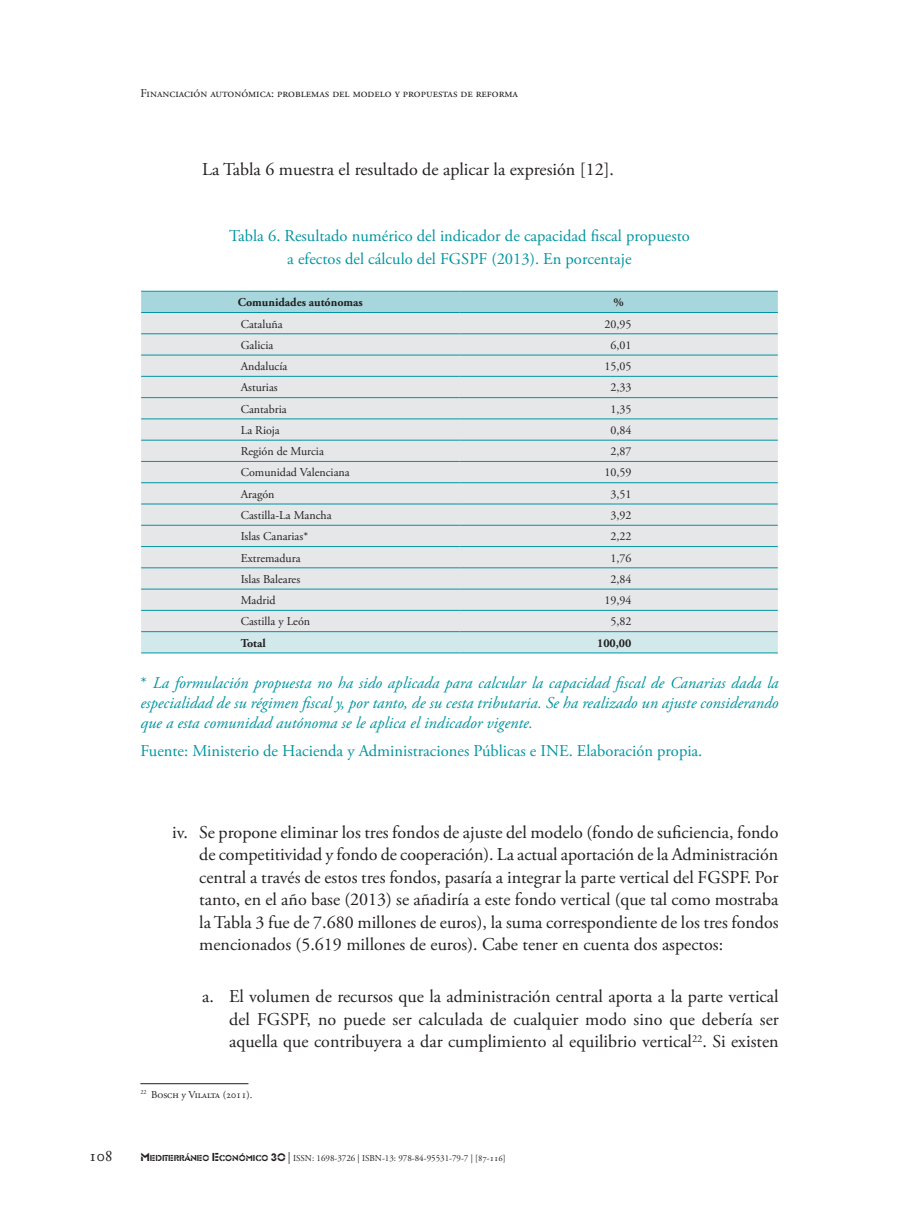
<style>
.page{position:relative;width:919px;height:1217px;background:#fff}
.page>*{position:absolute;margin:0;border:0;box-sizing:border-box;transform-origin:0 0}
.C__de_texto{font:18px/22.5px "Adobe Garamond Pro";color:#231f20;text-align:justify}
.Fuente{font:italic 16.5px/19.8px "Adobe Garamond Pro";color:#0095a1;text-align:justify}
.Título_Tablas{font:16.5px "Adobe Garamond Pro";color:#0095a1}
.Fuente-2{font:16.5px "Adobe Garamond Pro";letter-spacing:-.01em;color:#0095a1}
.t1{font:16.5px "Adobe Garamond Pro";color:#231f20}
.Cuerpo_tablas{font:12px "Adobe Garamond Pro";color:#231f20}
.Cuerpo_tablas-2{font:700 12px "Adobe Garamond Pro";color:#231f20}
.Pie{font:10.5px "Adobe Garamond Pro";color:#231f20}
.t2{font:9px "Adobe Garamond Pro";color:#231f20}
.s1{font-style:normal}
.s2{font-family:"Glaser Ste D";font-size:12px}
.s3{font-family:"Glaser Ste D"}
.s4{font-family:"Glaser Ste D";font-size:11.25px}
.s5{font-size:12px}
</style>
<div class="page">
<div style="left:141px;top:292px;width:636px;height:20px;background:#a8d6dd"></div>
<div style="left:141px;top:313px;width:636px;height:318px;background:#e6e7e9"></div>
<div style="left:141px;top:632px;width:636px;height:20px;background:#d2e9ec"></div>
<hr style="left:141px;top:291px;width:318px;height:1px;background:#0095a1">
<hr style="left:459px;top:291px;width:318px;height:1px;background:#0095a1">
<hr style="left:141px;top:312px;width:318px;height:1px;background:#0095a1">
<hr style="left:459px;top:312px;width:318px;height:1px;background:#0095a1">
<hr style="left:141px;top:333px;width:318px;height:1px;background:#0095a1">
<hr style="left:459px;top:333px;width:318px;height:1px;background:#0095a1">
<hr style="left:141px;top:354px;width:318px;height:1px;background:#0095a1">
<hr style="left:459px;top:354px;width:318px;height:1px;background:#0095a1">
<hr style="left:141px;top:376px;width:318px;height:1px;background:#0095a1">
<hr style="left:459px;top:376px;width:318px;height:1px;background:#0095a1">
<hr style="left:141px;top:397px;width:318px;height:1px;background:#0095a1">
<hr style="left:459px;top:397px;width:318px;height:1px;background:#0095a1">
<hr style="left:141px;top:418px;width:318px;height:1px;background:#0095a1">
<hr style="left:459px;top:418px;width:318px;height:1px;background:#0095a1">
<hr style="left:141px;top:439px;width:318px;height:1px;background:#0095a1">
<hr style="left:459px;top:439px;width:318px;height:1px;background:#0095a1">
<hr style="left:141px;top:461px;width:318px;height:1px;background:#0095a1">
<hr style="left:459px;top:461px;width:318px;height:1px;background:#0095a1">
<hr style="left:141px;top:482px;width:318px;height:1px;background:#0095a1">
<hr style="left:459px;top:482px;width:318px;height:1px;background:#0095a1">
<hr style="left:141px;top:503px;width:318px;height:1px;background:#0095a1">
<hr style="left:459px;top:503px;width:318px;height:1px;background:#0095a1">
<hr style="left:141px;top:525px;width:318px;height:1px;background:#0095a1">
<hr style="left:459px;top:525px;width:318px;height:1px;background:#0095a1">
<hr style="left:141px;top:546px;width:318px;height:1px;background:#0095a1">
<hr style="left:459px;top:546px;width:318px;height:1px;background:#0095a1">
<hr style="left:141px;top:567px;width:318px;height:1px;background:#0095a1">
<hr style="left:459px;top:567px;width:318px;height:1px;background:#0095a1">
<hr style="left:141px;top:588px;width:318px;height:1px;background:#0095a1">
<hr style="left:459px;top:588px;width:318px;height:1px;background:#0095a1">
<hr style="left:141px;top:610px;width:318px;height:1px;background:#0095a1">
<hr style="left:459px;top:610px;width:318px;height:1px;background:#0095a1">
<hr style="left:141px;top:631px;width:318px;height:1px;background:#0095a1">
<hr style="left:459px;top:631px;width:318px;height:1px;background:#0095a1">
<hr style="left:141px;top:652px;width:318px;height:1px;background:#0095a1">
<hr style="left:459px;top:652px;width:318px;height:1px;background:#0095a1">
<hr style="left:140px;top:1083px;width:108px;height:1px;background:#231f20">
<p class="Cuerpo_tablas" style="left:140px;top:86px;width:379px">Financiación autonómica: problemas del modelo y propuestas de reforma</p>
<p class="C__de_texto" style="left:202px;top:158px;width:413px">La Tabla 6 muestra el resultado de aplicar la expresión [12].</p>
<p class="Título_Tablas" style="left:229px;top:226px;width:462px">Tabla 6. Resultado numérico del indicador de capacidad fiscal propuesto</p>
<p class="Título_Tablas" style="left:287px;top:248px;width:346px">a efectos del cálculo del FGSPF (2013). En porcentaje</p>
<p class="Cuerpo_tablas-2" style="left:238px;top:295px;width:127px">Comunidades autónomas</p>
<p class="Cuerpo_tablas-2" style="left:613px;top:295px;width:12px">%</p>
<p class="Cuerpo_tablas" style="left:241px;top:316px;width:44px">Cataluña</p>
<p class="Cuerpo_tablas" style="left:604px;top:316px;width:28px">20,95</p>
<p class="Cuerpo_tablas" style="left:241px;top:338px;width:34px">Galicia</p>
<p class="Cuerpo_tablas" style="left:610px;top:338px;width:22px">6,01</p>
<p class="Cuerpo_tablas" style="left:241px;top:359px;width:48px">Andalucía</p>
<p class="Cuerpo_tablas" style="left:604px;top:359px;width:28px">15,05</p>
<p class="Cuerpo_tablas" style="left:241px;top:380px;width:38px">Asturias</p>
<p class="Cuerpo_tablas" style="left:610px;top:380px;width:22px">2,33</p>
<p class="Cuerpo_tablas" style="left:241px;top:401px;width:48px">Cantabria</p>
<p class="Cuerpo_tablas" style="left:610px;top:401px;width:22px">1,35</p>
<p class="Cuerpo_tablas" style="left:241px;top:423px;width:41px">La Rioja</p>
<p class="Cuerpo_tablas" style="left:610px;top:423px;width:22px">0,84</p>
<p class="Cuerpo_tablas" style="left:241px;top:444px;width:85px">Región de Murcia</p>
<p class="Cuerpo_tablas" style="left:610px;top:444px;width:22px">2,87</p>
<p class="Cuerpo_tablas" style="left:241px;top:465px;width:110px">Comunidad Valenciana</p>
<p class="Cuerpo_tablas" style="left:604px;top:465px;width:28px">10,59</p>
<p class="Cuerpo_tablas" style="left:241px;top:486px;width:35px">Aragón</p>
<p class="Cuerpo_tablas" style="left:610px;top:486px;width:22px">3,51</p>
<p class="Cuerpo_tablas" style="left:241px;top:508px;width:92px">Castilla-La Mancha</p>
<p class="Cuerpo_tablas" style="left:610px;top:508px;width:22px">3,92</p>
<p class="Cuerpo_tablas" style="left:241px;top:529px;width:69px">Islas Canarias*</p>
<p class="Cuerpo_tablas" style="left:610px;top:529px;width:22px">2,22</p>
<p class="Cuerpo_tablas" style="left:241px;top:550px;width:61px">Extremadura</p>
<p class="Cuerpo_tablas" style="left:610px;top:550px;width:22px">1,76</p>
<p class="Cuerpo_tablas" style="left:241px;top:571px;width:61px">Islas Baleares</p>
<p class="Cuerpo_tablas" style="left:610px;top:571px;width:22px">2,84</p>
<p class="Cuerpo_tablas" style="left:241px;top:593px;width:36px">Madrid</p>
<p class="Cuerpo_tablas" style="left:604px;top:593px;width:28px">19,94</p>
<p class="Cuerpo_tablas" style="left:241px;top:614px;width:71px">Castilla y León</p>
<p class="Cuerpo_tablas" style="left:610px;top:614px;width:22px">5,82</p>
<p class="Cuerpo_tablas-2" style="left:241px;top:635px;width:27px">Total</p>
<p class="Cuerpo_tablas-2" style="left:597px;top:635px;width:36px">100,00</p>
<p class="Fuente" style="left:140px;top:673px;width:639px"><span class="s1">*</span> La formulación propuesta no ha sido aplicada para calcular la capacidad fiscal de Canarias dada la especialidad de su régimen fiscal y, por tanto, de su cesta tributaria. Se ha realizado un ajuste considerando que a esta comunidad autónoma se le aplica el indicador vigente.</p>
<p class="Fuente-2" style="left:140px;top:741px;width:563px">Fuente: Ministerio de Hacienda y Administraciones Públicas e INE. Elaboración propia.</p>
<p class="C__de_texto" style="left:199px;top:821px;width:580px;text-indent:-27px">iv. Se propone eliminar los tres fondos de ajuste del modelo (fondo de suficiencia, fondo de competitividad y fondo de cooperación). La actual aportación de la Administración central a través de estos tres fondos, pasaría a integrar la parte vertical del FGSPF. Por tanto, en el año base (2013) se añadiría a este fondo vertical (que tal como mostraba la Tabla 3 fue de 7.680 millones de euros), la suma correspondiente de los tres fondos mencionados (5.619 millones de euros). Cabe tener en cuenta dos aspectos:</p>
<p class="C__de_texto" style="left:229px;top:985px;width:551px;text-indent:-27px">a. El volumen de recursos que la administración central aporta a la parte vertical del FGSPF, no puede ser calculada de cualquier modo sino que debería ser aquella que contribuyera a dar cumplimiento al equilibrio vertical<sup>22</sup>. Si existen</p>
<p class="Pie" style="left:140px;top:1087px;width:114px"><sup>22</sup> Bosch y Vilalta (2011).</p>
<p class="t1" style="left:89px;top:1145px;width:26px">108</p>
<p class="t2" style="left:140px;top:1152px;width:367px"><span class="s2">M</span><span class="s3">EDITERRÁNEO</span> <span class="s2">E</span><span class="s3">CONÓMICO</span> <span class="s4">30</span> <span class="s5">|</span> ISSN: 1698-3726 | ISBN-13: 978-84-95531-79-7 | [87-116]</p>
</div>
